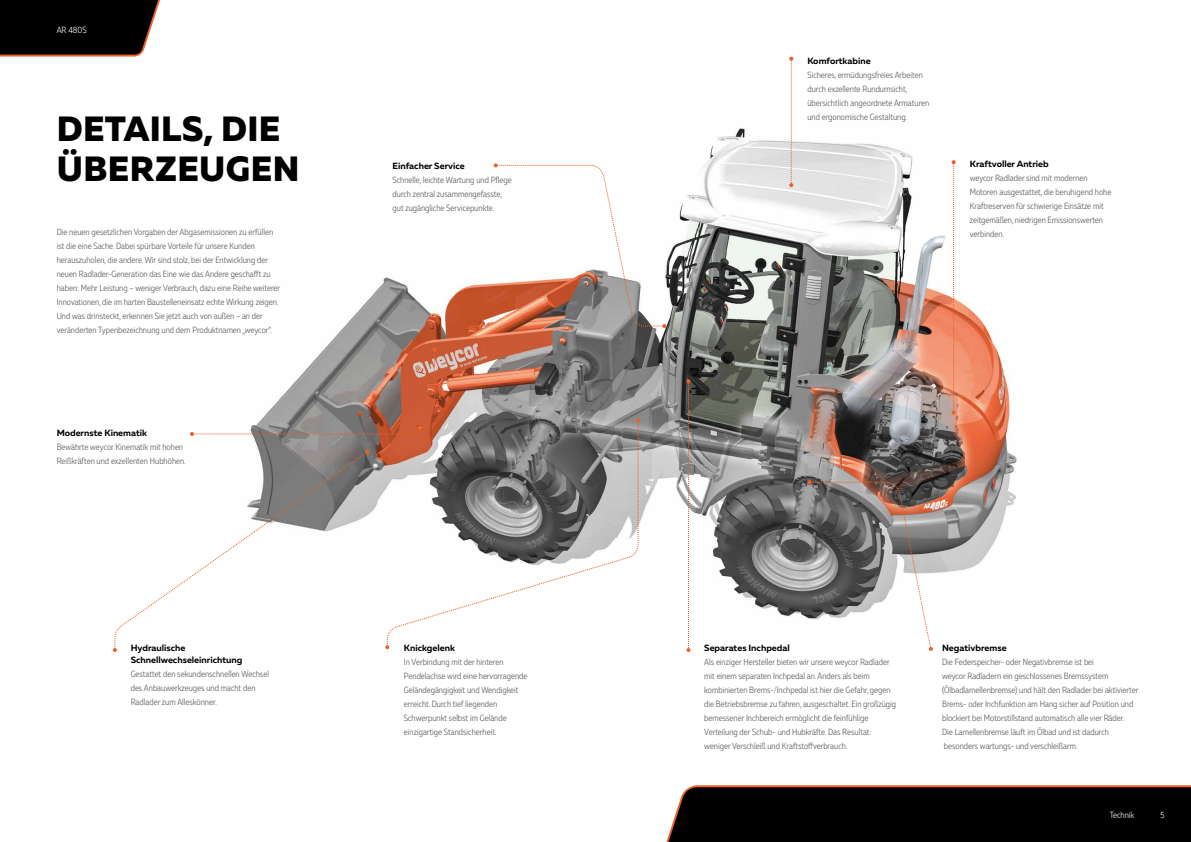
<style>
.page{position:relative;width:1191px;height:842px;background:#fff}
.page>*{position:absolute;margin:0;border:0;box-sizing:border-box;transform-origin:0 0}
.t1{font:800 35px/40px "Muller";letter-spacing:.005em;color:#000}
.t2{font:300 9px/14px "Muller Narrow";color:#575756}
.t3{font:700 9px/12px "Muller";color:#000}
.t4{font:300 9px "Muller Narrow";color:#fff}
</style>
<div class="page">
<img style="left:325px;top:128px;width:692px;height:490px">
<svg style="left:0;top:0;width:160px;height:57px;background:#191311"></svg>
<svg style="left:666px;top:785px;width:525px;height:57px;background:#100b09"></svg>
<svg style="left:113px;top:620px;width:16px;height:32px"></svg>
<svg style="left:190px;top:348px;width:450px;height:301px"></svg>
<svg style="left:789px;top:57px;width:4px;height:130px"></svg>
<svg style="left:951px;top:160px;width:4px;height:255px"></svg>
<svg style="left:494px;top:163px;width:172px;height:165px"></svg>
<svg style="left:686px;top:379px;width:4px;height:273px"></svg>
<svg style="left:807px;top:480px;width:126px;height:171px"></svg>
<p class="t4" style="left:57px;top:24px;width:31px">AR 480S</p>
<h1 class="t1" style="left:57px;top:109px;width:244px">DETAILS, DIE<br>ÜBERZEUGEN</h1>
<p class="t2" style="left:57px;top:225px;width:225px">Die neuen gesetzlichen Vorgaben der Abgasemissionen zu erfüllen ist die eine Sache. Dabei spürbare Vorteile für unsere Kunden herauszuholen, die andere. Wir sind stolz, bei der Entwicklung der neuen Radlader-Generation das Eine wie das Andere geschafft zu haben: Mehr Leistung – weniger Verbrauch, dazu eine Reihe weiterer Innovationen, die im harten Baustelleneinsatz echte Wirkung zeigen.<br>Und was drinsteckt, erkennen Sie jetzt auch von außen – an der veränderten Typenbezeichnung und dem Produktnamen „weycor“.</p>
<p class="t3" style="left:57px;top:427px;width:92px">Modernste Kinematik</p>
<p class="t2" style="left:57px;top:440px;width:131px">Bewährte weycor Kinematik mit hohen<br>Reißkräften und exzellenten Hubhöhen.</p>
<p class="t3" style="left:131px;top:642px;width:113px">Hydraulische<br>Schnellwechseleinrichtung</p>
<p class="t2" style="left:131px;top:667px;width:140px">Gestattet den sekundenschnellen Wechsel des Anbauwerkzeuges und macht den<br>Radlader zum Alleskönner.</p>
<p class="t3" style="left:392px;top:160px;width:74px">Einfacher Service</p>
<p class="t2" style="left:392px;top:173px;width:121px">Schnelle, leichte Wartung und Pflege durch zentral zusammengefasste, gut zugängliche Servicepunkte.</p>
<p class="t3" style="left:404px;top:642px;width:53px">Knickgelenk</p>
<p class="t2" style="left:404px;top:655px;width:125px">In Verbindung mit der hinteren Pendelachse wird eine hervorragende Geländegängigkeit und Wendigkeit erreicht. Durch tief liegenden Schwerpunkt selbst im Gelände einzigartige Standsicherheit.</p>
<p class="t3" style="left:807px;top:55px;width:65px">Komfortkabine</p>
<p class="t2" style="left:807px;top:68px;width:123px">Sicheres, ermüdungsfreies Arbeiten durch exzellente Rundumsicht, übersichtlich angeordnete Armaturen und ergonomische Gestaltung.</p>
<p class="t3" style="left:969px;top:158px;width:80px">Kraftvoller Antrieb</p>
<p class="t2" style="left:969px;top:171px;width:143px">weycor Radlader sind mit modernen Motoren ausgestattet, die beruhigend hohe Kraftreserven für schwierige Einsätze mit zeitgemäßen, niedrigen Emissionswerten verbinden.</p>
<p class="t3" style="left:704px;top:642px;width:87px">Separates Inchpedal</p>
<p class="t2" style="left:704px;top:655px;width:193px">Als einziger Hersteller bieten wir unsere weycor Radlader mit einem separaten Inchpedal an. Anders als beim kombinierten Brems-/Inchpedal ist hier die Gefahr, gegen die Betriebsbremse zu fahren, ausgeschaltet. Ein großzügig bemessener Inchbereich ermöglicht die feinfühlige Verteilung der Schub- und Hubkräfte. Das Resultat: weniger Verschleiß und Kraftstoffverbrauch.</p>
<p class="t3" style="left:942px;top:642px;width:66px">Negativbremse</p>
<p class="t2" style="left:942px;top:655px;width:198px">Die Federspeicher- oder Negativbremse ist bei<br>weycor Radladern ein geschlossenes Bremssystem (Ölbadlamellenbremse) und hält den Radlader bei aktivierter Brems- oder Inchfunktion am Hang sicher auf Position und blockiert bei Motorstillstand automatisch alle vier Räder.<br>Die Lamellenbremse läuft im Ölbad und ist dadurch besonders wartungs- und verschleißarm.</p>
<p class="t4" style="left:1109px;top:809px;width:26px">Technik</p>
<p class="t4" style="left:1160px;top:809px;width:6px">5</p>
</div>
